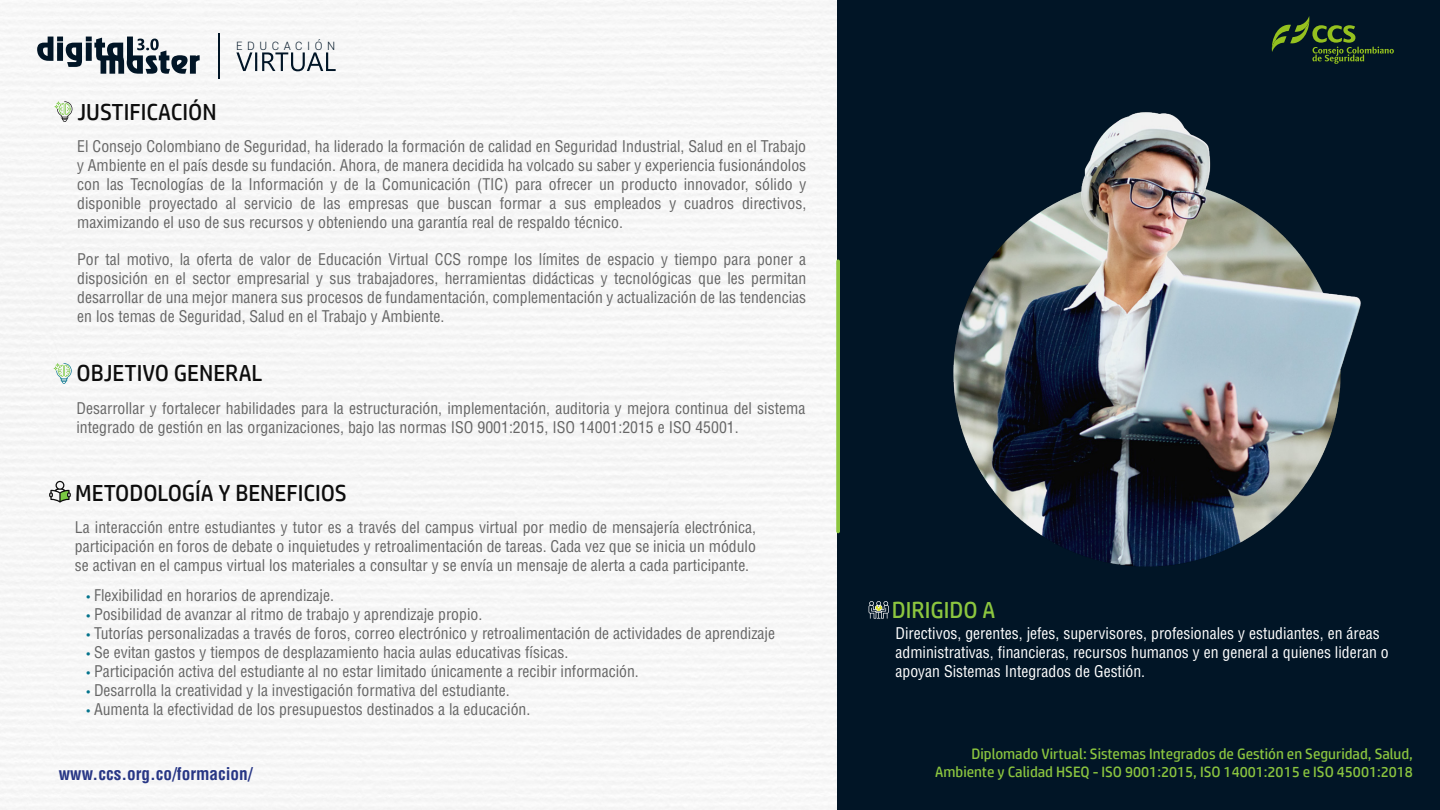
<style>
.page{position:relative;width:1440px;height:810px;background:#fff}
.page>*{position:absolute;margin:0;border:0;box-sizing:border-box;transform-origin:0 0}
.t1{font:23.25px "HP Simplified";color:#0d0d0d}
.t2{font:23.25px "HP Simplified";color:#8cc63f}
.t3{font:700 condensed 17.25px "Helvetica LT Std";color:#273685}
.t4{font:condensed 15.75px/18.9px "Helvetica LT Std";color:#666;text-align:justify}
.t5{font:condensed 15.75px/18.9px "Helvetica LT Std";color:#fff}
.t6{font:15px/18px "HP Simplified";color:#8cc63f;text-align:right}
.t7{font:300 11.48px "Roboto";letter-spacing:.395em;color:#011526}
.s1{font-family:"Myriad Pro";font-stretch:normal;color:#03738c}
</style>
<div class="page">
<div style="left:837px;top:0;width:603px;height:810px;background:#011526"></div>
<img style="left:0;top:0;width:837px;height:810px">
<svg style="left:54px;top:101px;width:18px;height:21px"></svg>
<svg style="left:54px;top:363px;width:18px;height:21px"></svg>
<svg style="left:836px;top:260px;width:4px;height:273px"></svg>
<svg style="left:49px;top:481px;width:22px;height:22px"></svg>
<svg style="left:869px;top:601px;width:20px;height:18px"></svg>
<img style="left:953px;top:112px;width:408px;height:455px">
<svg style="left:1272px;top:16px;width:122px;height:48px"></svg>
<hr style="left:218px;top:33px;width:1px;height:46px;background:#011526">
<svg style="left:37px;top:37px;width:163px;height:37px"></svg>
<svg style="left:236px;top:52px;width:100px;height:19px"></svg>
<h1 class="t1" style="left:77px;top:98px;width:141px">JUSTIFICACIÓN</h1>
<p class="t7" style="left:236px;top:38px;width:101px">EDUCACIÓN</p>
<p class="t4" style="left:77px;top:137px;width:731px">El Consejo Colombiano de Seguridad, ha liderado la formación de calidad en Seguridad Industrial, Salud en el Trabajo y Ambiente en el país desde su fundación. Ahora, de manera decidida ha volcado su saber y experiencia fusionándolos con las Tecnologías de la Información y de la Comunicación (TIC) para ofrecer un producto innovador, sólido y disponible proyectado al servicio de las empresas que buscan formar a sus empleados y cuadros directivos, maximizando el uso de sus recursos y obteniendo una garantía real de respaldo técnico.</p>
<p class="t4" style="left:77px;top:250px;width:731px">Por tal motivo, la oferta de valor de Educación Virtual CCS rompe los límites de espacio y tiempo para poner a disposición en el sector empresarial y sus trabajadores, herramientas didácticas y tecnológicas que les permitan desarrollar de una mejor manera sus procesos de fundamentación, complementación y actualización de las tendencias en los temas de Seguridad, Salud en el Trabajo y Ambiente.</p>
<h1 class="t1" style="left:77px;top:360px;width:187px">OBJETIVO GENERAL</h1>
<p class="t4" style="left:76px;top:398px;width:730px">Desarrollar y fortalecer habilidades para la estructuración, implementación, auditoria y mejora continua del sistema integrado de gestión en las organizaciones, bajo las normas ISO 9001:2015, ISO 14001:2015 e ISO 45001.</p>
<h1 class="t1" style="left:75px;top:479px;width:273px">METODOLOGÍA Y BENEFICIOS</h1>
<p class="t4" style="left:75px;top:518px;width:683px">La interacción entre estudiantes y tutor es a través del campus virtual por medio de mensajería electrónica, participación en foros de debate o inquietudes y retroalimentación de tareas. Cada vez que se inicia un módulo se activan en el campus virtual los materiales a consultar y se envía un mensaje de alerta a cada participante.</p>
<p class="t4" style="left:86px;top:586px;width:249px"><span class="s1">•</span> Flexibilidad en horarios de aprendizaje.</p>
<p class="t4" style="left:86px;top:605px;width:398px"><span class="s1">•</span> Posibilidad de avanzar al ritmo de trabajo y aprendizaje propio.</p>
<p class="t4" style="left:86px;top:624px;width:690px"><span class="s1">•</span> Tutorías personalizadas a través de foros, correo electrónico y retroalimentación de actividades de aprendizaje</p>
<p class="t4" style="left:86px;top:643px;width:484px"><span class="s1">•</span> Se evitan gastos y tiempos de desplazamiento hacia aulas educativas físicas.</p>
<p class="t4" style="left:86px;top:662px;width:554px"><span class="s1">•</span> Participación activa del estudiante al no estar limitado únicamente a recibir información.</p>
<p class="t4" style="left:86px;top:680px;width:425px"><span class="s1">•</span> Desarrolla la creatividad y la investigación formativa del estudiante.</p>
<p class="t4" style="left:86px;top:699px;width:446px"><span class="s1">•</span> Aumenta la efectividad de los presupuestos destinados a la educación.</p>
<p class="t3" style="left:59px;top:763px;width:195px">www.ccs.org.co/formacion/</p>
<h1 class="t2" style="left:892px;top:597px;width:105px">DIRIGIDO A</h1>
<p class="t5" style="left:895px;top:623px;width:495px">Directivos, gerentes, jefes, supervisores, profesionales y estudiantes, en áreas administrativas, financieras, recursos humanos y en general a quienes lideran o apoyan Sistemas Integrados de Gestión.</p>
<p class="t6" style="left:935px;top:744px;width:479px">Diplomado Virtual: Sistemas Integrados de Gestión en Seguridad, Salud,<br>Ambiente y Calidad HSEQ - ISO 9001:2015, ISO 14001:2015 e ISO 45001:2018</p>
</div>
